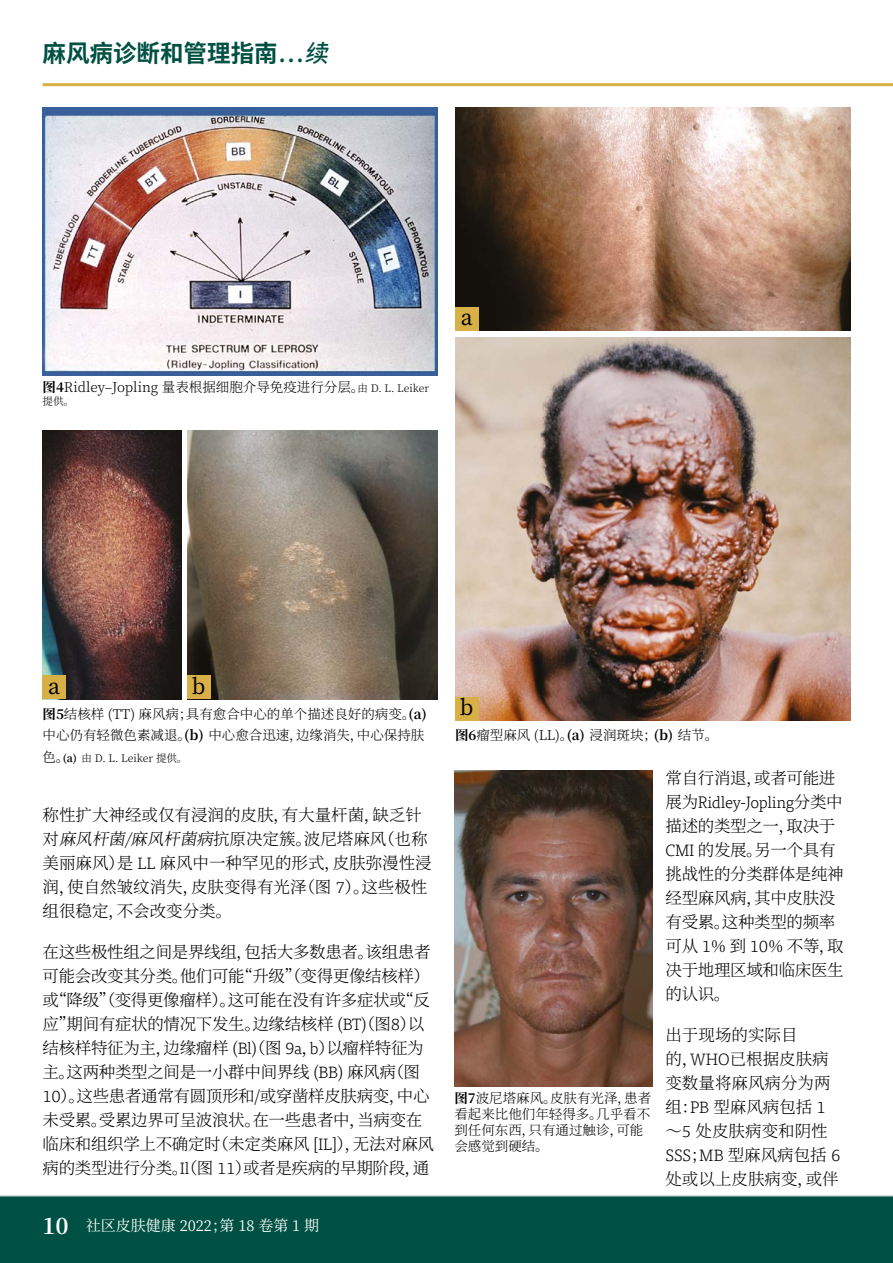
<style>
.page{position:relative;width:893px;height:1263px;background:#fff}
.page>*{position:absolute;margin:0;border:0;box-sizing:border-box;transform-origin:0 0}
.Article_Title{font:700 24px "Noto Sans SC";color:#005143}
.t1{font:500 21.45px "Noto Serif SC";color:#000}
.t2{font:300 16.5px/24px "Noto Serif SC";letter-spacing:-.02em;color:#000}
.t3{font:300 16.5px/24px "Noto Serif SC";color:#000}
.t4{font:15px "Noto Serif SC";color:#fff}
.t5{font:300 13.5px/16.2px "Noto Serif SC";color:#000}
.t6{font:300 10.5px "Noto Serif SC";color:#000}
.s1{font-weight:500}
.s2{font-weight:500;font-style:italic}
.s3{font-weight:700}
.s4{font-size:10.5px}
.s5{font-size:13.5px}
.s6{font-style:italic}
.s7{font-family:"Tisa Offc"}
.s8{font-weight:700;font-size:22.5px}
</style>
<div class="page">
<div style="left:0;top:1195px;width:893px;height:68px;background:#005143"></div>
<hr style="left:43px;top:83px;width:850px;height:3px;background:#d8b046">
<img style="left:43px;top:108px;width:395px;height:267px">
<img style="left:455px;top:338px;width:395px;height:382px">
<img style="left:454px;top:770px;width:199px;height:316px">
<img style="left:43px;top:430px;width:138px;height:269px">
<img style="left:187px;top:430px;width:251px;height:269px">
<img style="left:455px;top:107px;width:395px;height:223px">
<div style="left:43px;top:676px;width:23px;height:23px;background:#d8b046"></div>
<div style="left:187px;top:676px;width:23px;height:23px;background:#d8b046"></div>
<div style="left:455px;top:307px;width:23px;height:23px;background:#d8b046"></div>
<div style="left:455px;top:697px;width:23px;height:23px;background:#d8b046"></div>
<p class="Article_Title" style="left:43px;top:39px;width:298px">麻风病诊断和管理指南<span class="s1">…</span><span class="s2">续</span></p>
<p class="t5" style="left:43px;top:380px;width:388px"><span class="s3">图4</span>Ridley–Jopling 量表根据细胞介导免疫进行分层。<span class="s4">由 D. L. Leiker</span></p>
<p class="t6" style="left:43px;top:395px;width:33px">提供。</p>
<p class="t1" style="left:461px;top:305px;width:13px">a</p>
<p class="t1" style="left:48px;top:674px;width:13px">a</p>
<p class="t1" style="left:192px;top:674px;width:15px">b</p>
<p class="t5" style="left:43px;top:703px;width:386px;line-height:21.6px"><span class="s3">图5</span>结核样 (TT) 麻风病；具有愈合中心的单个描述良好的病变。<span class="s3">(a)</span>中心仍有轻微色素减退。<span class="s3">(b)</span> 中心愈合迅速，边缘消失，中心保持肤</p>
<p class="t6" style="left:43px;top:752px;width:146px"><span class="s5">色。</span><span class="s3">(a)</span> 由 D. L. Leiker 提供。</p>
<p class="t3" style="left:43px;top:803px;width:391px">称性扩大神经或仅有浸润的皮肤，有大量杆菌，缺乏针对<span class="s6">麻风杆菌/麻风杆菌病</span>抗原决定簇。波尼塔麻风（也称美丽麻风）是 <span class="s7">LL</span> 麻风中一种罕见的形式，皮肤弥漫性浸润，使自然皱纹消失，皮肤变得有光泽（图 <span class="s7">7</span>）。这些极性组很稳定，不会改变分类。</p>
<p class="t2" style="left:43px;top:940px;width:393px">在这些极性组之间是界线组，包括大多数患者。该组患者可能会改变其分类。他们可能“升级”（变得更像结核样）或“降级”（变得更像瘤样）。这可能在没有许多症状或“反应”期间有症状的情况下发生。边缘结核样 (<span class="s7">BT</span>)（图<span class="s7">8</span>）以结核样特征为主，边缘瘤样 (<span class="s7">Bl</span>)（图 <span class="s7">9a</span>，<span class="s7">b</span>）以瘤样特征为主。这两种类型之间是一小群中间界线 (<span class="s7">BB</span>) 麻风病（图<br><span class="s7">10</span>）。这些患者通常有圆顶形和/或穿凿样皮肤病变，中心未受累。受累边界可呈波浪状。在一些患者中，当病变在临床和组织学上不确定时（未定类麻风 [<span class="s7">IL</span>]），无法对麻风病的类型进行分类。<span class="s7">Il</span>（图 <span class="s7">11</span>）或者是疾病的早期阶段，通</p>
<p class="t4" style="left:43px;top:1217px;width:278px"><span class="s8">10</span> 社区皮肤健康 2022；第 18 卷第 1 期</p>
<p class="t1" style="left:460px;top:695px;width:15px">b</p>
<p class="t5" style="left:455px;top:727px;width:265px"><span class="s3">图6</span>瘤型麻风 (LL)。<span class="s3">(a)</span> 浸润斑块；<span class="s3">(b)</span> 结节。</p>
<p class="t5" style="left:454px;top:1090px;width:198px"><span class="s3">图7</span>波尼塔麻风。皮肤有光泽，患者看起来比他们年轻得多。几乎看不到任何东西，只有通过触诊，可能会感觉到硬结。</p>
<p class="t2" style="left:665px;top:766px;width:180px">常自行消退，或者可能进展为<span class="s7">Ridley</span>-<span class="s7">Jopling</span>分类中描述的类型之一，取决于<br><span class="s7">CMI</span> 的发展。另一个具有挑战性的分类群体是纯神经型麻风病，其中皮肤没有受累。这种类型的频率可从 <span class="s7">1</span>% 到 <span class="s7">10</span>% 不等，取决于地理区域和临床医生的认识。</p>
<p class="t3" style="left:665px;top:1023px;width:176px">出于现场的实际目<br>的，<span class="s7">WHO</span>已根据皮肤病变数量将麻风病分为两组：<span class="s7">PB</span> 型麻风病包括 <span class="s7">1</span>～<span class="s7">5</span> 处皮肤病变和阴性<br><span class="s7">SSS</span>；<span class="s7">MB</span> 型麻风病包括 <span class="s7">6</span>处或以上皮肤病变，或伴</p>
</div>
